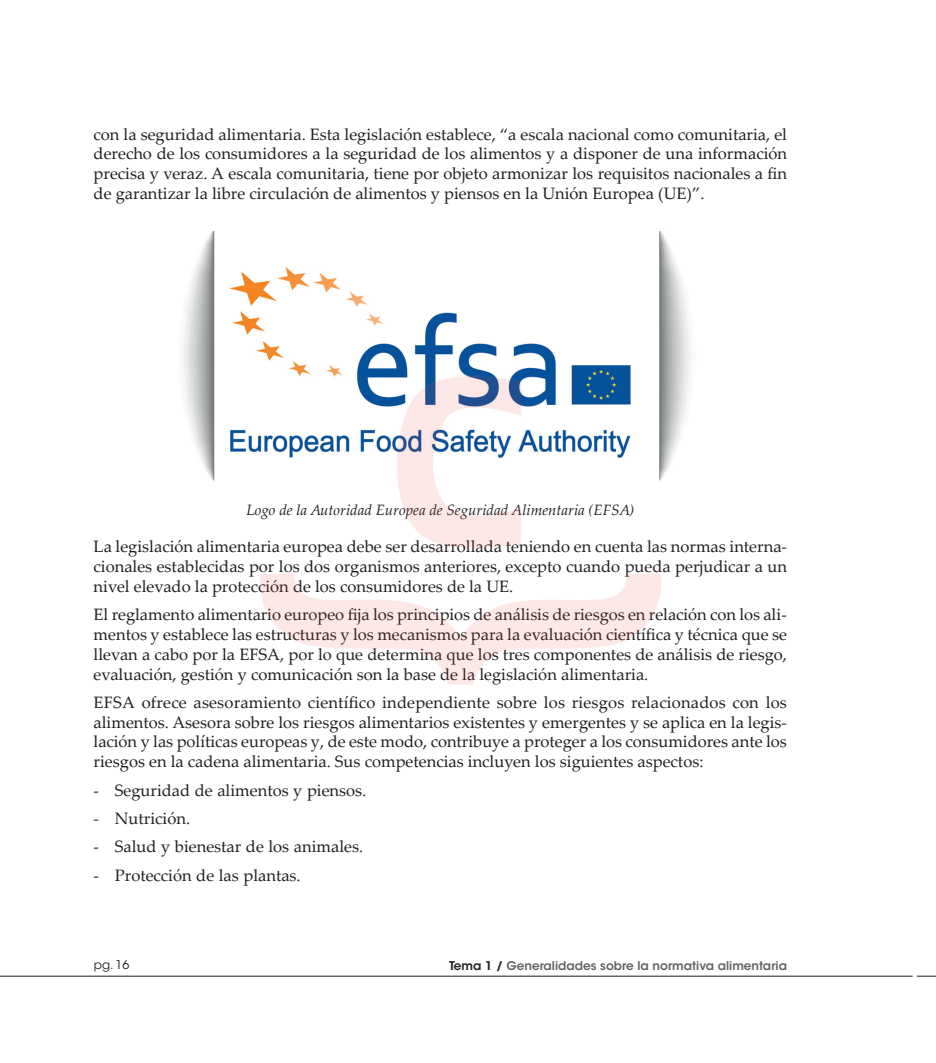
<style>
.page{position:relative;width:936px;height:1063px;background:#fff}
.page>*{position:absolute;margin:0;border:0;box-sizing:border-box;transform-origin:0 0}
.comun{font:16.5px/19.8px "Palatino Linotype";color:#231f20;text-align:justify}
.guion_1{font:16.5px "Palatino Linotype";color:#231f20}
.pie{font:italic 15px "Palatino Linotype";color:#231f20}
.t1{font:600 12px "ITC Avant Garde Std";color:#636366}
.t2{font:12px "ITC Avant Garde Std";color:#231f20}
.s1{color:#231f20}
</style>
<div class="page">
<svg style="left:916px;top:976px;width:19px;height:1px"></svg>
<hr style="left:0;top:976px;width:912px;height:1px;background:#636366">
<img style="left:182px;top:231px;width:503px;height:250px">
<img style="left:234px;top:298px;width:457px;height:387px">
<p class="comun" style="left:94px;top:123px;width:695px">con la seguridad alimentaria. Esta legislación establece, “a escala nacional como comunitaria, el derecho de los consumidores a la seguridad de los alimentos y a disponer de una información precisa y veraz. A escala comunitaria, tiene por objeto armonizar los requisitos nacionales a fin de garantizar la libre circulación de alimentos y piensos en la Unión Europea (UE)”.</p>
<p class="pie" style="left:246px;top:500px;width:389px">Logo de la Autoridad Europea de Seguridad Alimentaria (EFSA)</p>
<p class="comun" style="left:94px;top:536px;width:695px">La legislación alimentaria europea debe ser desarrollada teniendo en cuenta las normas interna&shy;cionales establecidas por los dos organismos anteriores, excepto cuando pueda perjudicar a un nivel elevado la protección de los consumidores de la UE.</p>
<p class="comun" style="left:94px;top:604px;width:695px">El reglamento alimentario europeo fija los principios de análisis de riesgos en relación con los ali&shy;mentos y establece las estructuras y los mecanismos para la evaluación científica y técnica que se llevan a cabo por la EFSA, por lo que determina que los tres componentes de análisis de riesgo, evaluación, gestión y comunicación son la base de la legislación alimentaria.</p>
<p class="comun" style="left:94px;top:692px;width:695px">EFSA ofrece asesoramiento científico independiente sobre los riesgos relacionados con los alimentos. Asesora sobre los riesgos alimentarios existentes y emergentes y se aplica en la legis&shy;lación y las políticas europeas y, de este modo, contribuye a proteger a los consumidores ante los riesgos en la cadena alimentaria. Sus competencias incluyen los siguientes aspectos:</p>
<p class="guion_1" style="left:94px;top:778px;width:274px">- Seguridad de alimentos y piensos.</p>
<p class="guion_1" style="left:94px;top:807px;width:98px">- Nutrición.</p>
<p class="guion_1" style="left:94px;top:835px;width:271px">- Salud y bienestar de los animales.</p>
<p class="guion_1" style="left:94px;top:863px;width:209px">- Protección de las plantas.</p>
<p class="t2" style="left:94px;top:957px;width:37px">pg. 16</p>
<p class="t1" style="left:449px;top:958px;width:339px"><span class="s1">Tema 1 /</span> Generalidades sobre la normativa alimentaria</p>
</div>
